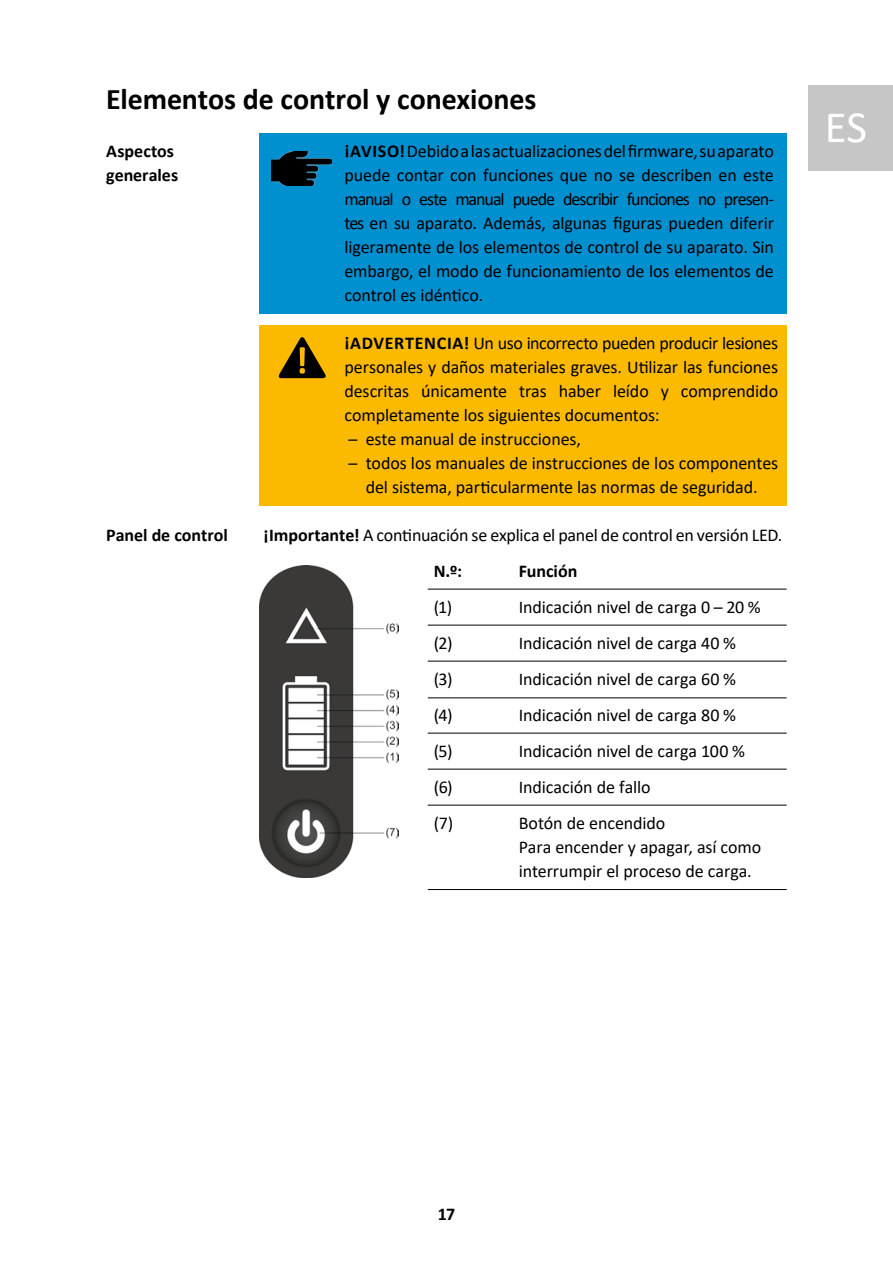
<style>
.page{position:relative;width:893px;height:1263px;background:#fff}
.page>*{position:absolute;margin:0;border:0;box-sizing:border-box;transform-origin:0 0}
.t1{font:45px "Calibri";color:#fff}
.t2{font:700 30px "Calibri";letter-spacing:-.005em;color:#000}
.t3{font:18px/36px "Calibri";letter-spacing:-.005em;color:#000;text-align:justify}
.t4{font:700 18px/24px "Calibri";color:#000}
.s1{font-weight:700}
</style>
<div class="page">
<div style="left:808px;top:85px;width:85px;height:85px;background:#c6c6c6"></div>
<div style="left:259px;top:325px;width:528px;height:180px;background:#fbba00"></div>
<svg style="left:278px;top:337px;width:48px;height:41px"></svg>
<img style="left:259px;top:565px;width:140px;height:312px">
<hr style="left:428px;top:589px;width:359px;height:1px;background:#000">
<hr style="left:428px;top:625px;width:359px;height:1px;background:#000">
<hr style="left:428px;top:661px;width:359px;height:1px;background:#000">
<hr style="left:428px;top:697px;width:359px;height:1px;background:#000">
<hr style="left:428px;top:733px;width:359px;height:1px;background:#000">
<hr style="left:428px;top:769px;width:359px;height:1px;background:#000">
<hr style="left:428px;top:805px;width:359px;height:1px;background:#000">
<hr style="left:428px;top:889px;width:359px;height:1px;background:#000">
<div style="left:259px;top:133px;width:528px;height:180px;background:#008fcf"></div>
<img style="left:272px;top:151px;width:59px;height:34px">
<h2 class="t2" style="left:106px;top:78px;width:432px">Elementos de control y conexiones</h2>
<p class="t4" style="left:106px;top:139px;width:73px">Aspectos generales</p>
<p class="t3" style="left:344px;top:139px;width:431px;line-height:24px"><span class="s1">¡AVISO!</span> Debidoalasactualizacionesdelfirmware,suaparato puede contar con funciones que no se describen en este manual o este manual puede describir funciones no presen&shy;tes en su aparato. Además, algunas figuras pueden diferir ligeramente de los elementos de control de su aparato. Sin embargo, el modo de funcionamiento de los elementos de control es idéntico.</p>
<p class="t3" style="left:344px;top:331px;width:435px;line-height:24px"><span class="s1">¡ADVERTENCIA!</span> Un uso incorrecto pueden producir lesiones personales y daños materiales graves. Utilizar las funciones descritas únicamente tras haber leído y comprendido completamente los siguientes documentos:</p>
<p class="t3" style="left:348px;top:421px;width:234px">– este manual de instrucciones,</p>
<p class="t3" style="left:348px;top:451px;width:431px;line-height:24px;text-align:center">– todos los manuales de instrucciones de los componentes del sistema, particularmente las normas de seguridad.</p>
<p class="t4" style="left:106px;top:523px;width:123px">Panel de control</p>
<p class="t3" style="left:264px;top:517px;width:520px"><span class="s1">¡Importante!</span> A continuación se explica el panel de control en versión LED.</p>
<p class="t4" style="left:434px;top:559px;width:30px">N.º:</p>
<p class="t3" style="left:434px;top:589px;width:21px">(1) (2) (3) (4) (5) (6) (7)</p>
<p class="t4" style="left:519px;top:559px;width:60px">Función</p>
<p class="t3" style="left:519px;top:589px;width:244px;text-align:left">Indicación nivel de carga 0 – 20 %<br>Indicación nivel de carga 40 %<br>Indicación nivel de carga 60 %<br>Indicación nivel de carga 80 %<br>Indicación nivel de carga 100 %<br>Indicación de fallo<br>Botón de encendido</p>
<p class="t3" style="left:519px;top:835px;width:244px;line-height:24px">Para encender y apagar, así como interrumpir el proceso de carga.</p>
<h1 class="t1" style="left:825px;top:96px;width:44px">ES</h1>
<p class="t4" style="left:438px;top:1202px;width:19px">17</p>
</div>
